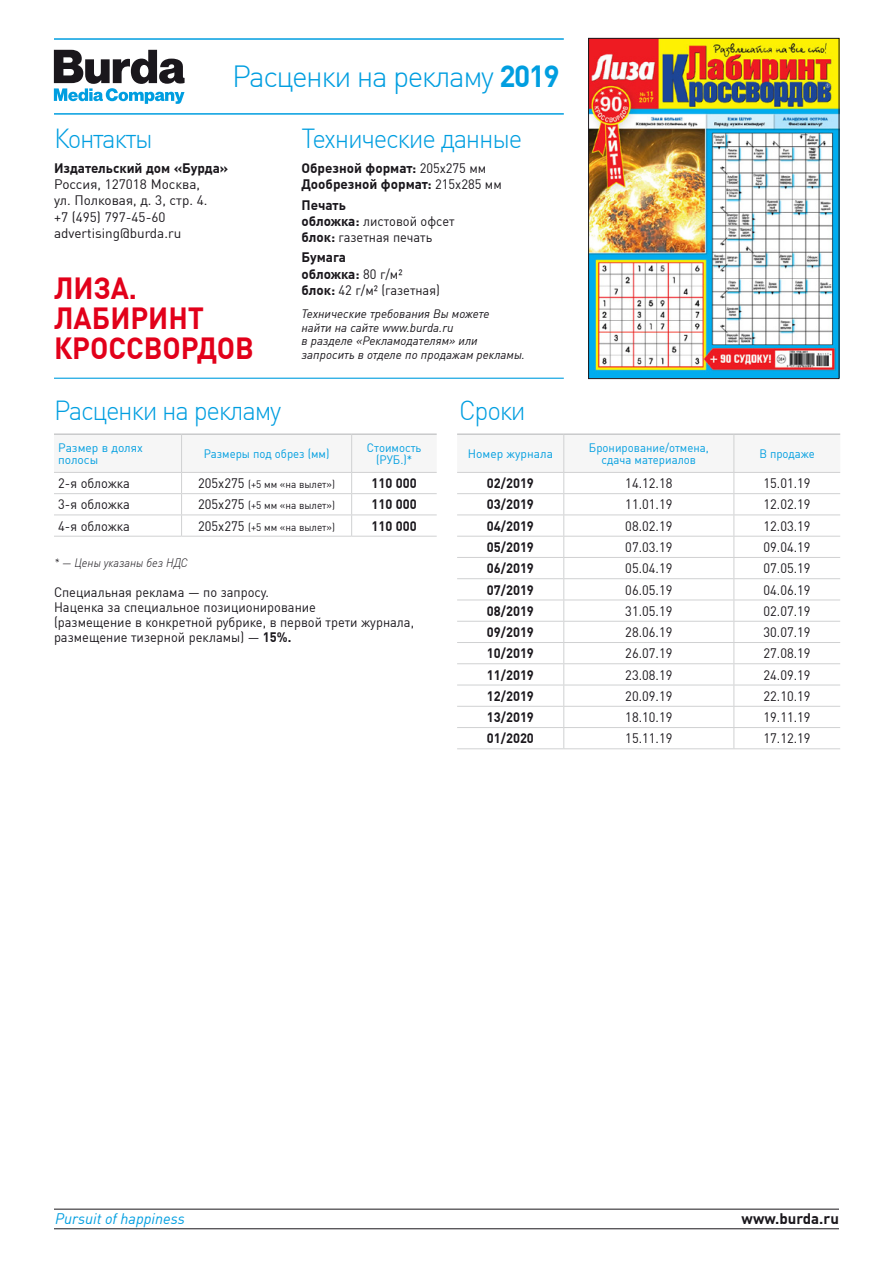
<style>
.page{position:relative;width:893px;height:1263px;background:#fff}
.page>*{position:absolute;margin:0;border:0;box-sizing:border-box;transform-origin:0 0}
.t1{font:700 30px/30px "DIN Offc Pro";color:#e2001a;scale:.95 1}
.t2{font:300 30px "DIN Offc Pro";letter-spacing:-.05em;color:#009ee0}
.t3{font:300 27px "DIN Offc Pro";letter-spacing:-.05em;color:#009ee0;scale:.96 1}
.t4{font:italic 15px "DIN Offc Pro";color:#009ee0}
.t5{font:700 15px "DIN Offc Pro";color:#1a171c}
.t6{font:13.5px/15px "DIN Offc Pro";color:#1a171c;scale:.95 1}
.t7{font:700 13.5px "DIN Offc Pro";color:#1a171c;scale:.95 1}
.t8{font:13.5px/16.2px "DIN Offc Pro";color:#1a171c}
.t9{font:700 13.5px/16.2px "DIN Offc Pro";color:#1a171c}
.t10{font:italic 12px/13.5px "DIN Offc Pro";color:#1a171c}
.t11{font:12px/12px "DIN Offc Pro";color:#009ee0;text-align:center;scale:.95 1}
.t12{font:12px "DIN Offc Pro";color:#009ee0}
.t13{font:italic 300 12px "DIN Offc Pro";color:#1a171c;scale:.95 1}
.t14{font:10.5px "DIN Offc Pro";color:#1a171c;scale:.95 1}
.s1{font-weight:700}
.s2{font-weight:400}
.s3{font-size:13.5px}
</style>
<div class="page">
<hr style="left:54px;top:1209px;width:785px;height:1px;background:#1a171c">
<hr style="left:54px;top:1228px;width:785px;height:1px;background:#1a171c">
<hr style="left:54px;top:378px;width:510px;height:1px;background:#009ee0">
<hr style="left:54px;top:113px;width:510px;height:2px;background:#009ee0">
<hr style="left:54px;top:38px;width:510px;height:2px;background:#009ee0">
<svg style="left:54px;top:50px;width:131px;height:54px"></svg>
<svg style="left:54px;top:434px;width:383px;height:102px"></svg>
<hr style="left:54px;top:536px;width:128px;height:1px;background:#d0d1d2">
<hr style="left:182px;top:536px;width:170px;height:1px;background:#d0d1d2">
<hr style="left:352px;top:536px;width:85px;height:1px;background:#d0d1d2">
<svg style="left:457px;top:435px;width:383px;height:313px"></svg>
<hr style="left:457px;top:748px;width:107px;height:1px;background:#d0d1d2">
<hr style="left:564px;top:748px;width:170px;height:1px;background:#d0d1d2">
<hr style="left:734px;top:748px;width:106px;height:1px;background:#d0d1d2">
<hr style="left:457px;top:434px;width:107px;height:1px;background:#b1b3b4">
<hr style="left:564px;top:434px;width:170px;height:1px;background:#b1b3b4">
<hr style="left:734px;top:434px;width:106px;height:1px;background:#b1b3b4">
<hr style="left:563px;top:434px;width:1px;height:38px;background:#d0d1d2">
<hr style="left:733px;top:434px;width:1px;height:38px;background:#d0d1d2">
<hr style="left:457px;top:472px;width:107px;height:1px;background:#d0d1d2">
<hr style="left:564px;top:472px;width:170px;height:1px;background:#d0d1d2">
<hr style="left:734px;top:472px;width:106px;height:1px;background:#d0d1d2">
<img style="left:590px;top:40px;width:247px;height:337px">
<div style="left:588px;top:38px;width:251px;height:341px;border:1px solid #1a171c"></div>
<p class="t2" style="left:232px;top:53px;width:329px">Расценки на рекламу <span class="s1">2019</span></p>
<p class="t3" style="left:54px;top:118px;width:104px">Контакты</p>
<p class="t8" style="left:54px;top:159px;width:176px"><span class="s1">Издательский дом «Бурда»<br></span>Россия, 127018 Москва,<br>ул. Полковая, д. 3, стр. 4.</p>
<p class="t8" style="left:54px;top:207px;width:129px">+7 (495) 797-45-60 advertising@burda.ru</p>
<p class="t3" style="left:301px;top:118px;width:231px">Технические данные</p>
<p class="t9" style="left:301px;top:158px;width:202px">Обрезной формат: <span class="s2">205x275 мм<br></span>Дообрезной формат: <span class="s2">215x285 мм</span></p>
<p class="t9" style="left:301px;top:195px;width:154px">Печать<br>обложка: <span class="s2">листовой офсет</span></p>
<p class="t6" style="left:301px;top:228px;width:139px"><span class="s1">блок:</span> газетная печать</p>
<p class="t9" style="left:301px;top:248px;width:102px">Бумага обложка: <span class="s2">80 г/м²</span></p>
<p class="t1" style="left:54px;top:269px;width:89px">ЛИЗА.</p>
<p class="t6" style="left:301px;top:281px;width:147px"><span class="s1">блок:</span> 42 г/м² (газетная)</p>
<p class="t1" style="left:54px;top:299px;width:212px">ЛАБИРИНТ<br>КРОССВОРДОВ</p>
<p class="t10" style="left:301px;top:306px;width:225px">Технические требования Вы можете<br>найти на сайте www.burda.ru<br>в разделе «Рекламодателям» или запросить в отделе по продажам рекламы.</p>
<p class="t3" style="left:54px;top:390px;width:238px">Расценки на рекламу</p>
<p class="t3" style="left:459px;top:390px;width:71px">Сроки</p>
<p class="t12" style="left:58px;top:438px;width:86px">Размер в долях</p>
<p class="t12" style="left:58px;top:450px;width:42px">полосы</p>
<p class="t11" style="left:204px;top:446px;width:134px">Размеры под обрез (мм)</p>
<p class="t11" style="left:367px;top:440px;width:59px">Стоимость (РУБ.)*</p>
<p class="t6" style="left:58px;top:474px;width:77px">2-я обложка</p>
<p class="t14" style="left:198px;top:476px;width:145px"><span class="s3">205x275</span> (+5 мм «на вылет»)</p>
<p class="t7" style="left:372px;top:472px;width:49px">110 000</p>
<p class="t6" style="left:58px;top:496px;width:77px">3-я обложка</p>
<p class="t14" style="left:198px;top:497px;width:145px"><span class="s3">205x275</span> (+5 мм «на вылет»)</p>
<p class="t7" style="left:372px;top:493px;width:49px">110 000</p>
<p class="t6" style="left:58px;top:517px;width:77px">4-я обложка</p>
<p class="t14" style="left:198px;top:519px;width:145px"><span class="s3">205x275</span> (+5 мм «на вылет»)</p>
<p class="t7" style="left:372px;top:515px;width:49px">110 000</p>
<p class="t13" style="left:54px;top:553px;width:142px">* — Цены указаны без НДС</p>
<p class="t6" style="left:54px;top:583px;width:228px">Специальная реклама — по запросу.</p>
<p class="t6" style="left:54px;top:598px;width:380px">Наценка за специальное позиционирование<br>(размещение в конкретной рубрике, в первой трети журнала, размещение тизерной рекламы) — <span class="s1">15%.</span></p>
<p class="t12" style="left:468px;top:444px;width:87px">Номер журнала</p>
<p class="t11" style="left:589px;top:440px;width:128px">Бронирование/отмена, сдача материалов</p>
<p class="t11" style="left:759px;top:446px;width:60px">В продаже</p>
<p class="t7" style="left:487px;top:472px;width:51px">02/2019</p>
<p class="t6" style="left:625px;top:474px;width:51px">14.12.18</p>
<p class="t6" style="left:763px;top:474px;width:51px">15.01.19</p>
<p class="t7" style="left:487px;top:493px;width:51px">03/2019</p>
<p class="t6" style="left:625px;top:496px;width:51px">11.01.19</p>
<p class="t6" style="left:763px;top:496px;width:51px">12.02.19</p>
<p class="t7" style="left:487px;top:515px;width:51px">04/2019</p>
<p class="t6" style="left:625px;top:517px;width:51px">08.02.19</p>
<p class="t6" style="left:763px;top:517px;width:51px">12.03.19</p>
<p class="t7" style="left:487px;top:536px;width:51px">05/2019</p>
<p class="t6" style="left:625px;top:538px;width:51px">07.03.19</p>
<p class="t6" style="left:763px;top:538px;width:51px">09.04.19</p>
<p class="t7" style="left:487px;top:557px;width:51px">06/2019</p>
<p class="t6" style="left:625px;top:559px;width:51px">05.04.19</p>
<p class="t6" style="left:763px;top:559px;width:51px">07.05.19</p>
<p class="t7" style="left:487px;top:578px;width:51px">07/2019</p>
<p class="t6" style="left:625px;top:581px;width:51px">06.05.19</p>
<p class="t6" style="left:763px;top:581px;width:51px">04.06.19</p>
<p class="t7" style="left:487px;top:600px;width:51px">08/2019</p>
<p class="t6" style="left:625px;top:602px;width:51px">31.05.19</p>
<p class="t6" style="left:763px;top:602px;width:51px">02.07.19</p>
<p class="t7" style="left:487px;top:621px;width:51px">09/2019</p>
<p class="t6" style="left:625px;top:623px;width:51px">28.06.19</p>
<p class="t6" style="left:763px;top:623px;width:51px">30.07.19</p>
<p class="t7" style="left:487px;top:642px;width:51px">10/2019</p>
<p class="t6" style="left:625px;top:644px;width:51px">26.07.19</p>
<p class="t6" style="left:763px;top:644px;width:51px">27.08.19</p>
<p class="t7" style="left:487px;top:663px;width:51px">11/2019</p>
<p class="t6" style="left:625px;top:666px;width:51px">23.08.19</p>
<p class="t6" style="left:763px;top:666px;width:51px">24.09.19</p>
<p class="t7" style="left:487px;top:685px;width:51px">12/2019</p>
<p class="t6" style="left:625px;top:687px;width:51px">20.09.19</p>
<p class="t6" style="left:763px;top:687px;width:51px">22.10.19</p>
<p class="t7" style="left:487px;top:706px;width:51px">13/2019</p>
<p class="t6" style="left:625px;top:708px;width:51px">18.10.19</p>
<p class="t6" style="left:763px;top:708px;width:51px">19.11.19</p>
<p class="t7" style="left:487px;top:727px;width:51px">01/2020</p>
<p class="t6" style="left:625px;top:730px;width:51px">15.11.19</p>
<p class="t6" style="left:763px;top:730px;width:51px">17.12.19</p>
<p class="t4" style="left:55px;top:1206px;width:131px">Pursuit of happiness</p>
<p class="t5" style="left:742px;top:1206px;width:99px">www.burda.ru</p>
</div>
